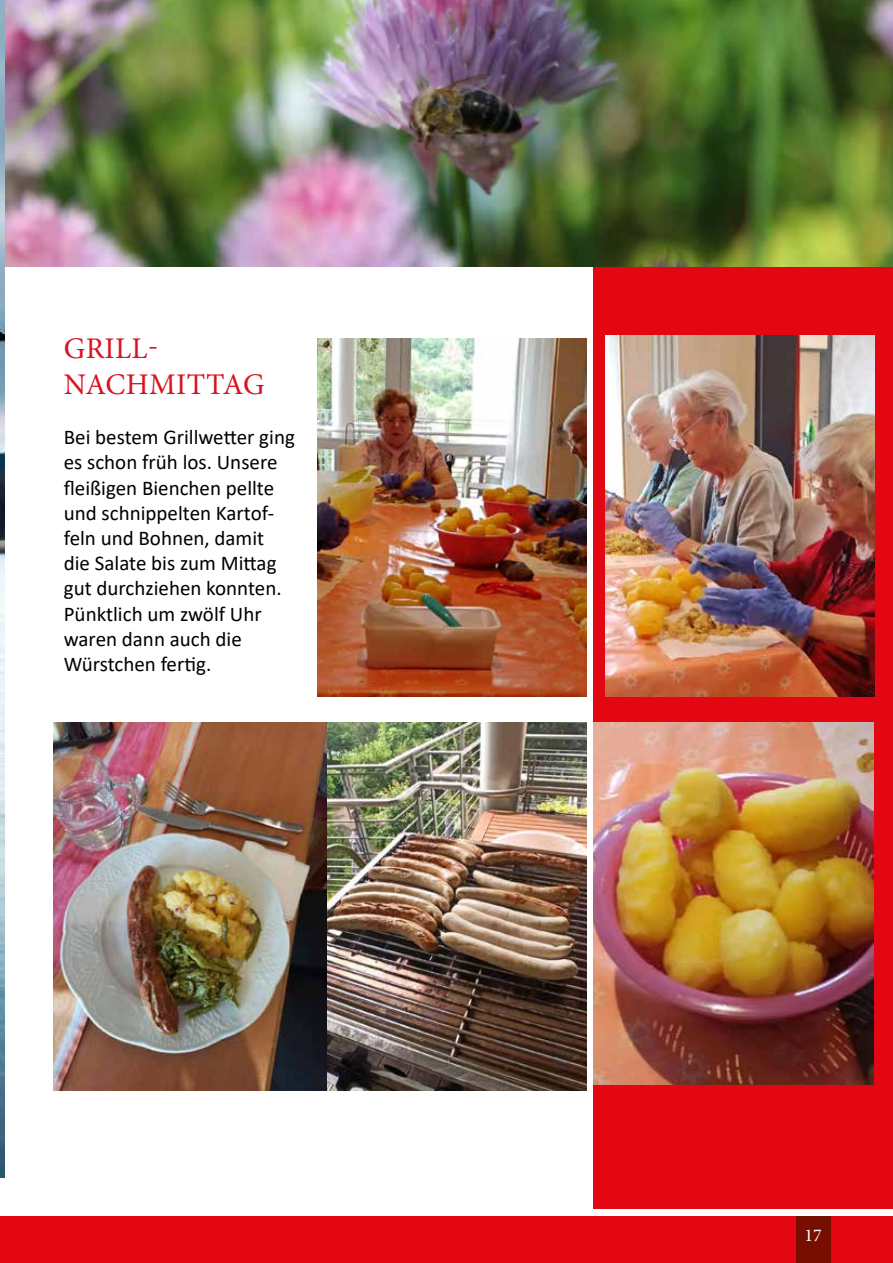
<style>
.page{position:relative;width:893px;height:1263px;background:#fff}
.page>*{position:absolute;margin:0;border:0;box-sizing:border-box;transform-origin:0 0}
.t1{font:30px/36px "Minion Pro";letter-spacing:.01em;color:#d91321}
.t2{font:21px/25.2px "Calibri";color:#000}
.t3{font:18px "Minion Pro";color:#fff}
</style>
<div class="page">
<div style="left:0;top:1216px;width:893px;height:47px;background:#e30613"></div>
<hr style="left:0;top:0;width:1px;height:1263px;background:#f8f3e3">
<div style="left:796px;top:1216px;width:34px;height:47px;background:#760f00"></div>
<hr style="left:0;top:1216px;width:1px;height:47px;background:#760f00">
<div style="left:594px;top:0;width:299px;height:1209px;background:#e30613"></div>
<img style="left:4px;top:0;width:889px;height:267px">
<img style="left:0;top:0;width:4px;height:1177px">
<img style="left:53px;top:723px;width:534px;height:367px">
<img style="left:317px;top:338px;width:270px;height:359px">
<img style="left:594px;top:723px;width:279px;height:361px">
<img style="left:605px;top:336px;width:269px;height:361px">
<h1 class="t1" style="left:64px;top:330px;width:202px">GRILL-<br>NACHMITTAG</h1>
<p class="t2" style="left:64px;top:424px;width:233px">Bei bestem Grillwetter ging es schon früh los. Unsere fleißigen Bienchen pellte und schnippelten Kartof&shy;feln und Bohnen, damit die Salate bis zum Mittag gut durchziehen konnten.<br>Pünktlich um zwölf Uhr waren dann auch die<br>Würstchen fertig.</p>
<p class="t3" style="left:805px;top:1223px;width:19px">17</p>
</div>
